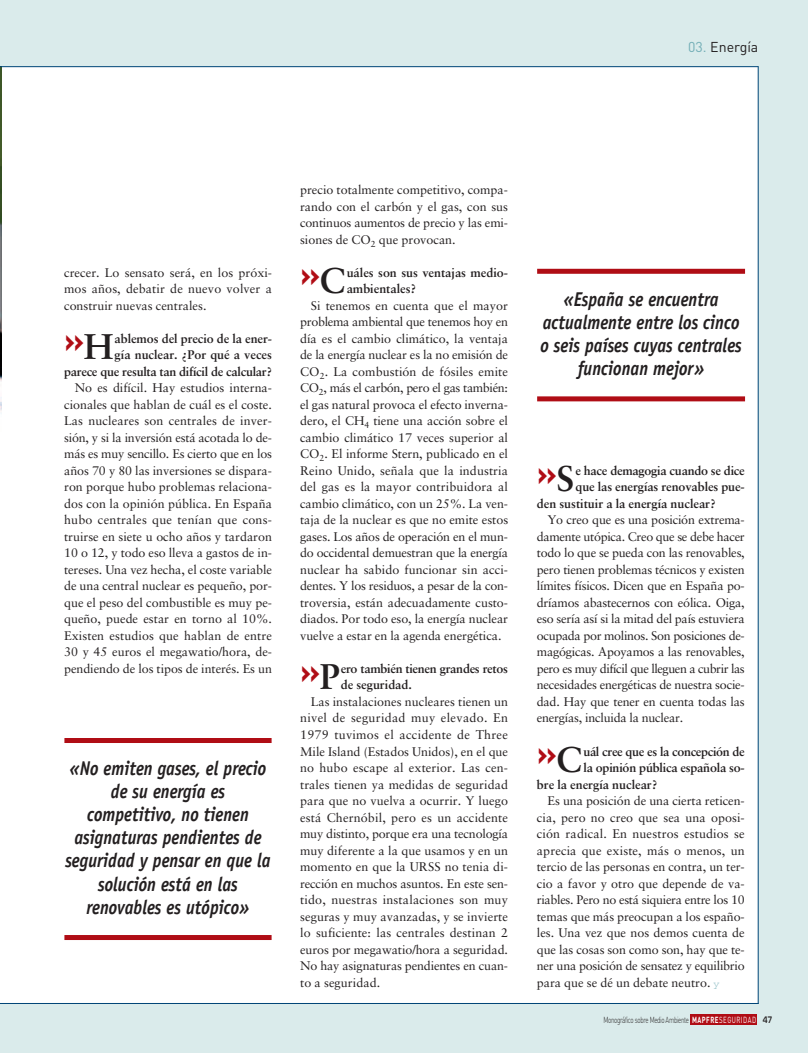
<style>
.page{position:relative;width:808px;height:1053px;background:#fff}
.page>*{position:absolute;margin:0;border:0;box-sizing:border-box;transform-origin:0 0}
.t1{font:700 32.38px "DIN";color:#b00d15}
.t2{font:italic 700 20px/23.1px "Officina Sans";color:#231f20;text-align:center;scale:.85 1}
.t3{font:14.12px "DIN";color:#231f20}
.t4{font:12.5px/16.5px "Sabon";letter-spacing:-.005em;color:#231f20;text-align:justify}
.t5{font:700 12.5px/16.5px "Sabon";letter-spacing:-.005em;color:#231f20}
.t6{font:700 12.5px "Sabon";letter-spacing:-.025em;color:#231f20}
.t7{font:300 8.75px "DIN";letter-spacing:-.05em;color:#231f20;scale:.7 1}
.s1{color:#72aeb6}
.s2{font-family:"Sabon";font-size:35.62px;color:#231f20}
.s3{font-family:"Courier";font-size:10px;color:#96c2c9}
.s4{font-weight:700;color:#fff}
.s5{font-weight:400;color:#fff}
.s6{font-family:"Eurostile";font-weight:600}
</style>
<div class="page">
<div style="left:0;top:1003px;width:808px;height:49px;background:#daebeb"></div>
<div style="left:0;top:0;width:808px;height:66px;background:#daebeb"></div>
<div style="left:758px;top:60px;width:50px;height:992px;background:#daebeb"></div>
<hr style="left:758px;top:66px;width:1px;height:937px;background:#004577">
<div style="left:690px;top:1014px;width:67px;height:10px;background:#b00d15"></div>
<hr style="left:0;top:1002px;width:759px;height:1px;background:#004577">
<img style="left:0;top:67px;width:1px;height:344px">
<div style="left:64px;top:738px;width:208px;height:5px;background:#b00d15"></div>
<div style="left:64px;top:934px;width:208px;height:5px;background:#b00d15"></div>
<div style="left:537px;top:269px;width:208px;height:5px;background:#b00d15"></div>
<div style="left:537px;top:396px;width:208px;height:5px;background:#b00d15"></div>
<hr style="left:0;top:66px;width:758px;height:1px;background:#004577">
<p class="t3" style="left:688px;top:42px;width:72px"><span class="s1">03.</span> Energía</p>
<p class="t4" style="left:64px;top:265px;width:209px">crecer. Lo sensato será, en los próxi&shy;mos años, debatir de nuevo volver a construir nuevas centrales.</p>
<h1 class="t1" style="left:64px;top:329px;width:51px">»<span class="s2">H</span></h1>
<p class="t5" style="left:64px;top:331px;width:209px;text-align:right">ablemos del precio de la ener-<br>gía nuclear. ¿Por qué a veces<br>parece que resulta tan difícil de calcular?</p>
<p class="t4" style="left:64px;top:380px;width:209px;text-indent:11px">No es difícil. Hay estudios interna&shy;cionales que hablan de cuál es el coste.<br>Las nucleares son centrales de inver&shy;sión, y si la inversión está acotada lo de&shy;más es muy sencillo. Es cierto que en los años 70 y 80 las inversiones se dispara&shy;ron porque hubo problemas relaciona&shy;dos con la opinión pública. En España hubo centrales que tenían que cons&shy;truirse en siete u ocho años y tardaron 10 o 12, y todo eso lleva a gastos de in&shy;tereses. Una vez hecha, el coste variable de una central nuclear es pequeño, por&shy;que el peso del combustible es muy pe&shy;queño, puede estar en torno al 10%.<br>Existen estudios que hablan de entre 30 y 45 euros el megawatio/hora, de&shy;pendiendo de los tipos de interés. Es un</p>
<h2 class="t2" style="left:65px;top:758px;width:243px">«No emiten gases, el precio de su energía es competitivo, no tienen asignaturas pendientes de seguridad y pensar en que la solución está en las renovables es utópico»</h2>
<p class="t4" style="left:300px;top:182px;width:209px">precio totalmente competitivo, compa&shy;rando con el carbón y el gas, con sus continuos aumentos de precio y las emi&shy;siones de CO<sub>2</sub> que provocan.</p>
<h1 class="t1" style="left:300px;top:263px;width:47px">»<span class="s2">C</span></h1>
<p class="t5" style="left:347px;top:265px;width:163px">uáles son sus ventajas medio&shy;ambientales?</p>
<p class="t4" style="left:300px;top:298px;width:210px;text-indent:11px">Si tenemos en cuenta que el mayor problema ambiental que tenemos hoy en día es el cambio climático, la ventaja de la energía nuclear es la no emisión de CO<sub>2</sub>. La combustión de fósiles emite CO<sub>2</sub>, más el carbón, pero el gas también: el gas natural provoca el efecto inverna&shy;dero, el CH<sub>4</sub> tiene una acción sobre el cambio climático 17 veces superior al CO<sub>2</sub>. El informe Stern, publicado en el Reino Unido, señala que la industria del gas es la mayor contribuidora al cambio climático, con un 25%. La ven&shy;taja de la nuclear es que no emite estos gases. Los años de operación en el mun&shy;do occidental demuestran que la energía nuclear ha sabido funcionar sin acci&shy;dentes. Y los residuos, a pesar de la con&shy;troversia, están adecuadamente custo&shy;diados. Por todo eso, la energía nuclear vuelve a estar en la agenda energética.</p>
<h1 class="t1" style="left:300px;top:659px;width:41px">»<span class="s2">P</span></h1>
<p class="t5" style="left:341px;top:661px;width:169px">ero también tienen grandes retos de seguridad.</p>
<p class="t4" style="left:300px;top:694px;width:209px;text-indent:11px">Las instalaciones nucleares tienen un nivel de seguridad muy elevado. En 1979 tuvimos el accidente de Three Mile Island (Estados Unidos), en el que no hubo escape al exterior. Las cen&shy;trales tienen ya medidas de seguridad para que no vuelva a ocurrir. Y luego está Chernóbil, pero es un accidente muy distinto, porque era una tecnología muy diferente a la que usamos y en un momento en que la URSS no tenia di&shy;rección en muchos asuntos. En este sen&shy;tido, nuestras instalaciones son muy seguras y muy avanzadas, y se invierte lo suficiente: las centrales destinan 2 euros por megawatio/hora a seguridad.<br>No hay asignaturas pendientes en cuan&shy;to a seguridad.</p>
<h2 class="t2" style="left:540px;top:289px;width:239px">«España se encuentra actualmente entre los cinco o seis países cuyas centrales funcionan mejor»</h2>
<h1 class="t1" style="left:537px;top:461px;width:39px">»<span class="s2">S</span></h1>
<p class="t5" style="left:575px;top:463px;width:171px">e hace demagogia cuando se dice</p>
<p class="t5" style="left:575px;top:479px;width:171px">que las energías renovables pue-</p>
<p class="t5" style="left:537px;top:496px;width:180px">den sustituir a la energía nuclear?</p>
<p class="t4" style="left:537px;top:512px;width:209px;text-indent:11px">Yo creo que es una posición extrema&shy;damente utópica. Creo que se debe hacer todo lo que se pueda con las renovables, pero tienen problemas técnicos y existen límites físicos. Dicen que en España po&shy;dríamos abastecernos con eólica. Oiga, eso sería así si la mitad del país estuviera ocupada por molinos. Son posiciones de&shy;magógicas. Apoyamos a las renovables, pero es muy difícil que lleguen a cubrir las necesidades energéticas de nuestra socie&shy;dad. Hay que tener en cuenta todas las energías, incluida la nuclear.</p>
<h1 class="t1" style="left:537px;top:742px;width:47px">»<span class="s2">C</span></h1>
<p class="t6" style="left:583px;top:746px;width:163px">uál cree que es la concepción de</p>
<p class="t5" style="left:583px;top:760px;width:163px">la opinión pública española so-</p>
<p class="t5" style="left:537px;top:776px;width:122px">bre la energía nuclear?</p>
<p class="t4" style="left:537px;top:793px;width:209px;text-indent:11px">Es una posición de una cierta reticen&shy;cia, pero no creo que sea una oposi&shy;ción radical. En nuestros estudios se aprecia que existe, más o menos, un tercio de las personas en contra, un ter&shy;cio a favor y otro que depende de va&shy;riables. Pero no está siquiera entre los 10 temas que más preocupan a los españo&shy;les. Una vez que nos demos cuenta de que las cosas son como son, hay que te&shy;ner una posición de sensatez y equilibrio para que se dé un debate neutro. <span class="s3">y</span></p>
<p class="t7" style="left:603px;top:1016px;width:243px">Monográfico sobre Medio Ambiente <span class="s4">MAPFRE</span><span class="s5">SEGURIDAD</span> <span class="s6">47</span></p>
</div>
